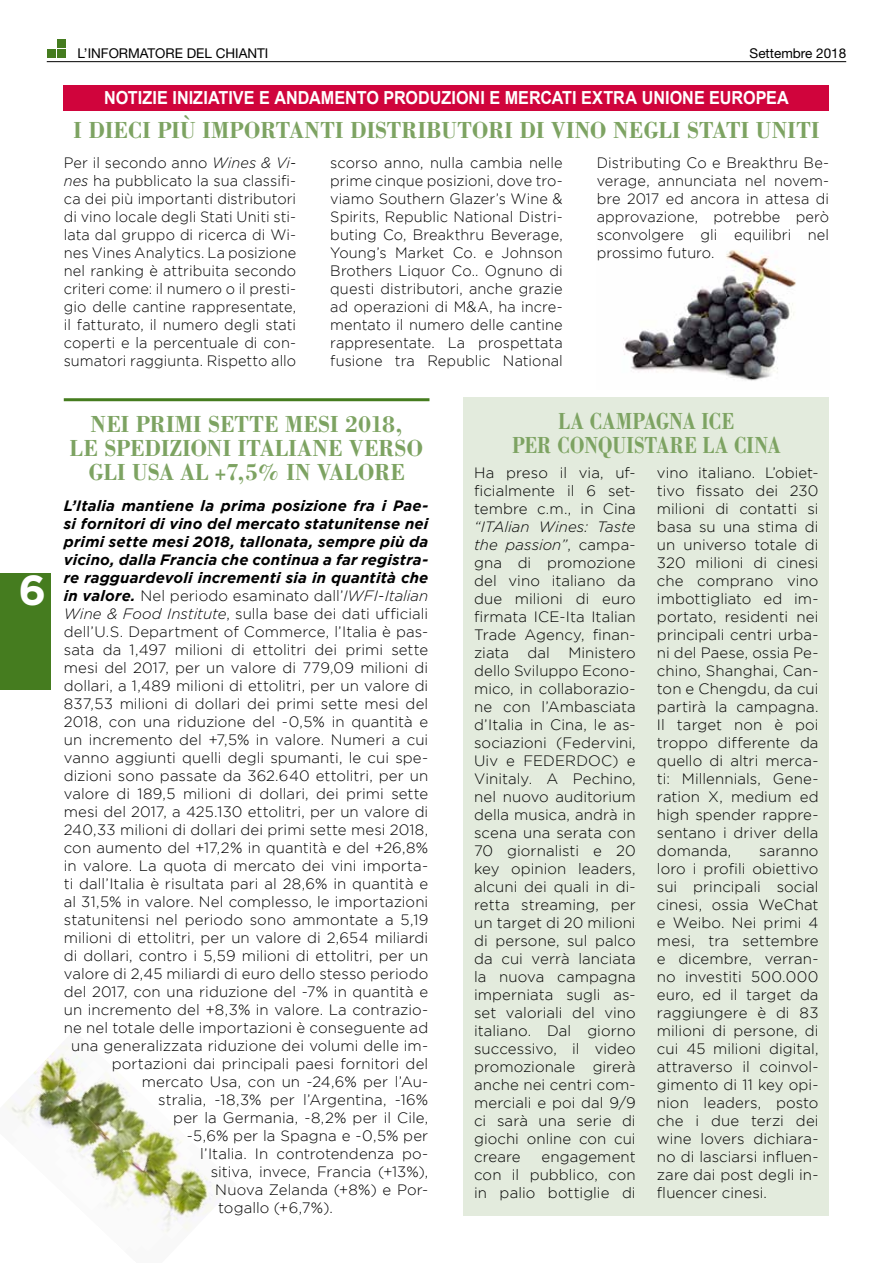
<style>
.page{position:relative;width:893px;height:1263px;background:#fff}
.page>*{position:absolute;margin:0;border:0;box-sizing:border-box;transform-origin:0 0}
.t1{font:700 42px "Gotham";color:#fff}
.t2{font:700 24px/24px "Bodoni";letter-spacing:.005em;color:#7da362;text-align:center;scale:.9 1}
.t3{font:700 24px/24px "Bodoni";letter-spacing:.005em;color:#7da362;text-align:center;scale:.8 1}
.t4{font:700 18px "Arial";color:#fff;scale:.9 1}
.t5{font:300 15px/18px "Gotham";letter-spacing:.005em;color:#000;text-align:justify}
.t6{font:italic 700 15px "Gotham";letter-spacing:.015em;color:#000}
.t7{font:13.5px "Helvetica Neue";color:#000}
.s1{font-style:italic}
.s2{font-weight:700;font-style:italic}
</style>
<div class="page">
<div style="left:47px;top:49px;width:8px;height:9px;background:#457c1f"></div>
<div style="left:57px;top:49px;width:8px;height:9px;background:#457c1f"></div>
<div style="left:57px;top:39px;width:8px;height:9px;background:#457c1f"></div>
<hr style="left:47px;top:61px;width:799px;height:1px;background:#000">
<div style="left:0;top:573px;width:51px;height:117px;background:#457c1f"></div>
<img style="left:623px;top:250px;width:173px;height:131px">
<img style="left:4px;top:1045px;width:217px;height:188px">
<div style="left:463px;top:397px;width:366px;height:819px;background:#e3ebdd"></div>
<hr style="left:64px;top:398px;width:365px;height:3px;background:#457c1f">
<div style="left:64px;top:85px;width:765px;height:25px;background:#d0043c"></div>
<h1 class="t1" style="left:19px;top:566px;width:29px">6</h1>
<p class="t7" style="left:77px;top:45px;width:193px">L’INFORMATORE DEL CHIANTI</p>
<p class="t7" style="left:750px;top:45px;width:98px">Settembre 2018</p>
<p class="t4" style="left:104px;top:86px;width:763px">NOTIZIE INIZIATIVE E ANDAMENTO PRODUZIONI E MERCATI EXTRA UNIONE EUROPEA</p>
<h2 class="t2" style="left:73px;top:118px;width:830px">I DIECI PIÙ IMPORTANTI DISTRIBUTORI DI VINO NEGLI STATI UNITI</h2>
<p class="t5" style="left:64px;top:154px;width:234px">Per il secondo anno <span class="s1">Wines &amp; Vi&shy;nes</span> ha pubblicato la sua classifi&shy;ca dei più importanti distributori di vino locale degli Stati Uniti sti&shy;lata dal gruppo di ricerca di Wi&shy;nes Vines Analytics. La posizione nel ranking è attribuita secondo criteri come: il numero o il presti&shy;gio delle cantine rappresentate, il fatturato, il numero degli stati coperti e la percentuale di con&shy;sumatori raggiunta. Rispetto allo</p>
<p class="t5" style="left:330px;top:154px;width:234px">scorso anno, nulla cambia nelle prime cinque posizioni, dove tro&shy;viamo Southern Glazer’s Wine &amp; Spirits, Republic National Distri&shy;buting Co, Breakthru Beverage, Young’s Market Co. e Johnson Brothers Liquor Co.. Ognuno di questi distributori, anche grazie ad operazioni di M&amp;A, ha incre&shy;mentato il numero delle cantine rappresentate. La prospettata fusione tra Republic National</p>
<p class="t5" style="left:597px;top:154px;width:234px">Distributing Co e Breakthru Be&shy;verage, annunciata nel novem&shy;bre 2017 ed ancora in attesa di approvazione, potrebbe però sconvolgere gli equilibri nel prossimo futuro.</p>
<h2 class="t2" style="left:70px;top:411px;width:394px">NEI PRIMI SETTE MESI 2018,<br>LE SPEDIZIONI ITALIANE VERSO<br>GLI USA AL +7,5% IN VALORE</h2>
<p class="t6" style="left:64px;top:497px;width:366px">L’Italia mantiene la prima posizione fra i Pae-</p>
<p class="t6" style="left:64px;top:515px;width:366px">si fornitori di vino del mercato statunitense nei</p>
<p class="t6" style="left:64px;top:533px;width:366px">primi sette mesi 2018, tallonata, sempre più da</p>
<p class="t6" style="left:64px;top:551px;width:366px">vicino, dalla Francia che continua a far registra-</p>
<p class="t6" style="left:64px;top:569px;width:366px">re ragguardevoli incrementi sia in quantità che</p>
<p class="t5" style="left:64px;top:586px;width:366px"><span class="s2">in valore.</span> Nel periodo esaminato dall’<span class="s1">IWFI-Italian</span></p>
<p class="t5" style="left:64px;top:604px;width:366px"><span class="s1">Wine &amp; Food Institute</span>, sulla base dei dati ufficiali</p>
<p class="t5" style="left:64px;top:622px;width:366px">dell’U.S. Department of Commerce, l’Italia è pas-</p>
<p class="t5" style="left:64px;top:640px;width:366px">sata da 1,497 milioni di ettolitri dei primi sette</p>
<p class="t5" style="left:64px;top:658px;width:366px">mesi del 2017, per un valore di 779,09 milioni di</p>
<p class="t5" style="left:64px;top:676px;width:366px">dollari, a 1,489 milioni di ettolitri, per un valore di</p>
<p class="t5" style="left:64px;top:694px;width:366px">837,53 milioni di dollari dei primi sette mesi del</p>
<p class="t5" style="left:64px;top:712px;width:366px">2018, con una riduzione del -0,5% in quantità e</p>
<p class="t5" style="left:64px;top:730px;width:366px">un incremento del +7,5% in valore. Numeri a cui</p>
<p class="t5" style="left:64px;top:748px;width:366px">vanno aggiunti quelli degli spumanti, le cui spe-</p>
<p class="t5" style="left:64px;top:766px;width:366px">dizioni sono passate da 362.640 ettolitri, per un</p>
<p class="t5" style="left:64px;top:784px;width:366px">valore di 189,5 milioni di dollari, dei primi sette</p>
<p class="t5" style="left:64px;top:802px;width:366px">mesi del 2017, a 425.130 ettolitri, per un valore di</p>
<p class="t5" style="left:64px;top:820px;width:366px">240,33 milioni di dollari dei primi sette mesi 2018,</p>
<p class="t5" style="left:64px;top:838px;width:366px">con aumento del +17,2% in quantità e del +26,8%</p>
<p class="t5" style="left:64px;top:856px;width:366px">in valore. La quota di mercato dei vini importa-</p>
<p class="t5" style="left:64px;top:874px;width:366px">ti dall’Italia è risultata pari al 28,6% in quantità e</p>
<p class="t5" style="left:64px;top:892px;width:366px">al 31,5% in valore. Nel complesso, le importazioni</p>
<p class="t5" style="left:64px;top:910px;width:366px">statunitensi nel periodo sono ammontate a 5,19</p>
<p class="t5" style="left:64px;top:928px;width:366px">milioni di ettolitri, per un valore di 2,654 miliardi</p>
<p class="t5" style="left:64px;top:946px;width:366px">di dollari, contro i 5,59 milioni di ettolitri, per un</p>
<p class="t5" style="left:64px;top:964px;width:366px">valore di 2,45 miliardi di euro dello stesso periodo</p>
<p class="t5" style="left:64px;top:982px;width:366px">del 2017, con una riduzione del -7% in quantità e</p>
<p class="t5" style="left:64px;top:1000px;width:366px">un incremento del +8,3% in valore. La contrazio-</p>
<p class="t5" style="left:64px;top:1018px;width:366px">ne nel totale delle importazioni è conseguente ad</p>
<p class="t5" style="left:71px;top:1036px;width:358px">una generalizzata riduzione dei volumi delle im-</p>
<p class="t5" style="left:112px;top:1054px;width:318px">portazioni dai principali paesi fornitori del</p>
<p class="t5" style="left:142px;top:1072px;width:288px">mercato Usa, con un -24,6% per l’Au-</p>
<p class="t5" style="left:158px;top:1090px;width:271px">stralia, -18,3% per l’Argentina, -16%</p>
<p class="t5" style="left:173px;top:1108px;width:256px">per la Germania, -8,2% per il Cile,</p>
<p class="t5" style="left:187px;top:1126px;width:243px">-5,6% per la Spagna e -0,5% per</p>
<p class="t5" style="left:200px;top:1144px;width:229px">l’Italia. In controtendenza po-</p>
<p class="t5" style="left:211px;top:1162px;width:219px">sitiva, invece, Francia (+13%),</p>
<p class="t5" style="left:215px;top:1180px;width:214px">Nuova Zelanda (+8%) e Por-</p>
<p class="t5" style="left:218px;top:1198px;width:116px">togallo (+6,7%).</p>
<h2 class="t3" style="left:512px;top:408px;width:337px">LA CAMPAGNA ICE<br>PER CONQUISTARE LA CINA</h2>
<p class="t5" style="left:474px;top:463px;width:163px">Ha preso il via, uf&shy;ficialmente il 6 set&shy;tembre c.m., in Cina</p>
<p class="t5" style="left:474px;top:517px;width:163px"><span class="s1">“ITAlian Wines: Taste the passion”</span>, campa&shy;gna di promozione del vino italiano da due milioni di euro firmata ICE-Ita Italian Trade Agency, finan&shy;ziata dal Ministero dello Sviluppo Econo&shy;mico, in collaborazio&shy;ne con l’Ambasciata d’Italia in Cina, le as&shy;sociazioni (Federvini, Uiv e FEDERDOC) e Vinitaly. A Pechino, nel nuovo auditorium della musica, andrà in scena una serata con 70 giornalisti e 20 key opinion leaders, alcuni dei quali in di&shy;retta streaming, per un target di 20 milioni di persone, sul palco da cui verrà lanciata la nuova campagna imperniata sugli as&shy;set valoriali del vino italiano. Dal giorno successivo, il video promozionale girerà anche nei centri com&shy;merciali e poi dal 9/9 ci sarà una serie di giochi online con cui creare</p>
<p class="t5" style="left:657px;top:463px;width:163px">vino italiano. L’obiet&shy;tivo fissato dei 230 milioni di contatti si basa su una stima di un universo totale di 320 milioni di cinesi che comprano vino imbottigliato ed im&shy;portato, residenti nei principali centri urba&shy;ni del Paese, ossia Pe&shy;chino, Shanghai, Can&shy;ton e Chengdu, da cui partirà la campagna.<br>Il target non è poi troppo differente da quello di altri merca&shy;ti: Millennials, Gene&shy;ration X, medium ed high spender rappre&shy;sentano i driver della domanda,</p>
<p class="t5" style="left:657px;top:841px;width:163px;text-indent:102px">saranno loro i profili obiettivo sui principali social cinesi, ossia WeChat e Weibo. Nei primi 4 mesi, tra settembre e dicembre, verran&shy;no investiti 500.000 euro, ed il target da raggiungere è di 83 milioni di persone, di cui 45 milioni digital, attraverso il coinvol&shy;gimento di 11 key opi&shy;nion leaders, posto che i due terzi dei wine lovers dichiara&shy;no di lasciarsi influen&shy;zare dai post degli in&shy;fluencer cinesi.</p>
<p class="t5" style="left:474px;top:1147px;width:163px;text-indent:67px">engagement con il pubblico, con in palio bottiglie di</p>
</div>
